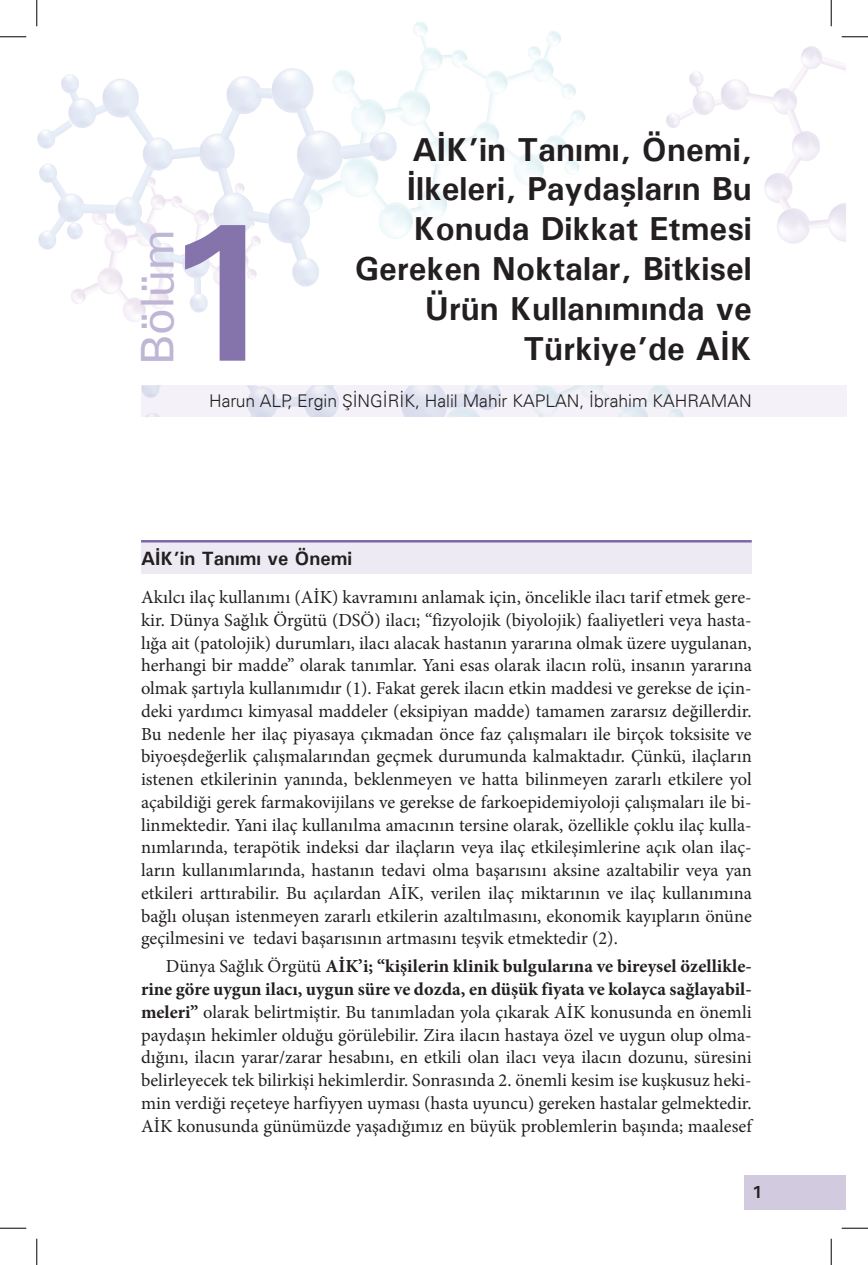
<style>
.page{position:relative;width:868px;height:1265px;background:#fff}
.page>*{position:absolute;margin:0;border:0;box-sizing:border-box;transform-origin:0 0}
.t1{font:700 197.4px "Univers";color:#8573ac}
.t2{font:500 47.07px "Univers";color:#bfb6d5}
.t3{font:700 33.25px/39.9px "Univers";color:#231f20;text-align:right}
.t4{font:700 19.25px "Univers";color:#231f20}
.t5{font:18.38px/22.8px "Minion Pro";color:#231f20;text-align:justify}
.t6{font:300 17.5px "Univers LT";color:#231f20}
.t7{font:700 17.5px "Univers";color:#231f20}
.s1{font-weight:700}
</style>
<div class="page">
<div style="left:744px;top:1174px;width:101px;height:35px;background:#d2cbe0"></div>
<svg style="left:666px;top:46px;width:179px;height:198px"></svg>
<svg style="left:141px;top:385px;width:704px;height:32px;fill:#f4f2f8"></svg>
<div style="left:141px;top:542px;width:610px;height:31px;background:#edeaf3"></div>
<hr style="left:141px;top:540px;width:610px;height:2px;background:#7b67a6">
<svg style="left:0;top:36px;width:26px;height:1px"></svg>
<svg style="left:841px;top:36px;width:26px;height:1px"></svg>
<svg style="left:0;top:1227px;width:26px;height:1px"></svg>
<svg style="left:841px;top:1227px;width:26px;height:1px"></svg>
<svg style="left:36px;top:0;width:549px;height:322px"></svg>
<svg style="left:36px;top:1238px;width:1px;height:26px"></svg>
<svg style="left:830px;top:0;width:1px;height:26px"></svg>
<svg style="left:830px;top:1238px;width:1px;height:26px"></svg>
<h2 class="t2" style="left:127px;top:365px;width:137px;rotate:-90deg">Bölüm</h2>
<h3 class="t3" style="left:354px;top:128px;width:398px">AİK’in Tanımı, Önemi,<br>İlkeleri, Paydaşların Bu<br>Konuda Dikkat Etmesi<br>Gereken Noktalar, Bitkisel<br>Ürün Kullanımında ve<br>Türkiye’de AİK</h3>
<p class="t6" style="left:209px;top:390px;width:544px">Harun ALP, Ergin ŞİNGİRİK, Halil Mahir KAPLAN, İbrahim KAHRAMAN</p>
<h1 class="t1" style="left:158px;top:167px;width:125px">1</h1>
<p class="t4" style="left:141px;top:546px;width:212px">AİK’in Tanımı ve Önemi</p>
<p class="t5" style="left:141px;top:585px;width:612px">Akılcı ilaç kullanımı (AİK) kavramını anlamak için, öncelikle ilacı tarif etmek gere&shy;kir. Dünya Sağlık Örgütü (DSÖ) ilacı; ‘‘fizyolojik (biyolojik) faaliyetleri veya hasta&shy;lığa ait (patolojik) durumları, ilacı alacak hastanın yararına olmak üzere uygulanan, herhangi bir madde’’ olarak tanımlar. Yani esas olarak ilacın rolü, insanın yararına olmak şartıyla kullanımıdır (1). Fakat gerek ilacın etkin maddesi ve gerekse de için&shy;deki yardımcı kimyasal maddeler (eksipiyan madde) tamamen zararsız değillerdir.<br>Bu nedenle her ilaç piyasaya çıkmadan önce faz çalışmaları ile birçok toksisite ve biyoeşdeğerlik çalışmalarından geçmek durumunda kalmaktadır. Çünkü, ilaçların istenen etkilerinin yanında, beklenmeyen ve hatta bilinmeyen zararlı etkilere yol açabildiği gerek farmakovijilans ve gerekse de farkoepidemiyoloji çalışmaları ile bi&shy;linmektedir. Yani ilaç kullanılma amacının tersine olarak, özellikle çoklu ilaç kulla&shy;nımlarında, terapötik indeksi dar ilaçların veya ilaç etkileşimlerine açık olan ilaç&shy;ların kullanımlarında, hastanın tedavi olma başarısını aksine azaltabilir veya yan etkileri arttırabilir. Bu açılardan AİK, verilen ilaç miktarının ve ilaç kullanımına bağlı oluşan istenmeyen zararlı etkilerin azaltılmasını, ekonomik kayıpların önüne geçilmesini ve tedavi başarısının artmasını teşvik etmektedir (2).</p>
<p class="t5" style="left:141px;top:954px;width:612px;text-indent:25px">Dünya Sağlık Örgütü <span class="s1">AİK’i; “kişilerin klinik bulgularına ve bireysel özellikle&shy;rine göre uygun ilacı, uygun süre ve dozda, en düşük fiyata ve kolayca sağlayabil&shy;meleri”</span> olarak belirtmiştir. Bu tanımladan yola çıkarak AİK konusunda en önemli paydaşın hekimler olduğu görülebilir. Zira ilacın hastaya özel ve uygun olup olma&shy;dığını, ilacın yarar/zarar hesabını, en etkili olan ilacı veya ilacın dozunu, süresini belirleyecek tek bilirkişi hekimlerdir. Sonrasında 2. önemli kesim ise kuşkusuz heki&shy;min verdiği reçeteye harfiyyen uyması (hasta uyuncu) gereken hastalar gelmektedir.<br>AİK konusunda günümüzde yaşadığımız en büyük problemlerin başında; maalesef</p>
<p class="t7" style="left:751px;top:1180px;width:12px">1</p>
</div>
